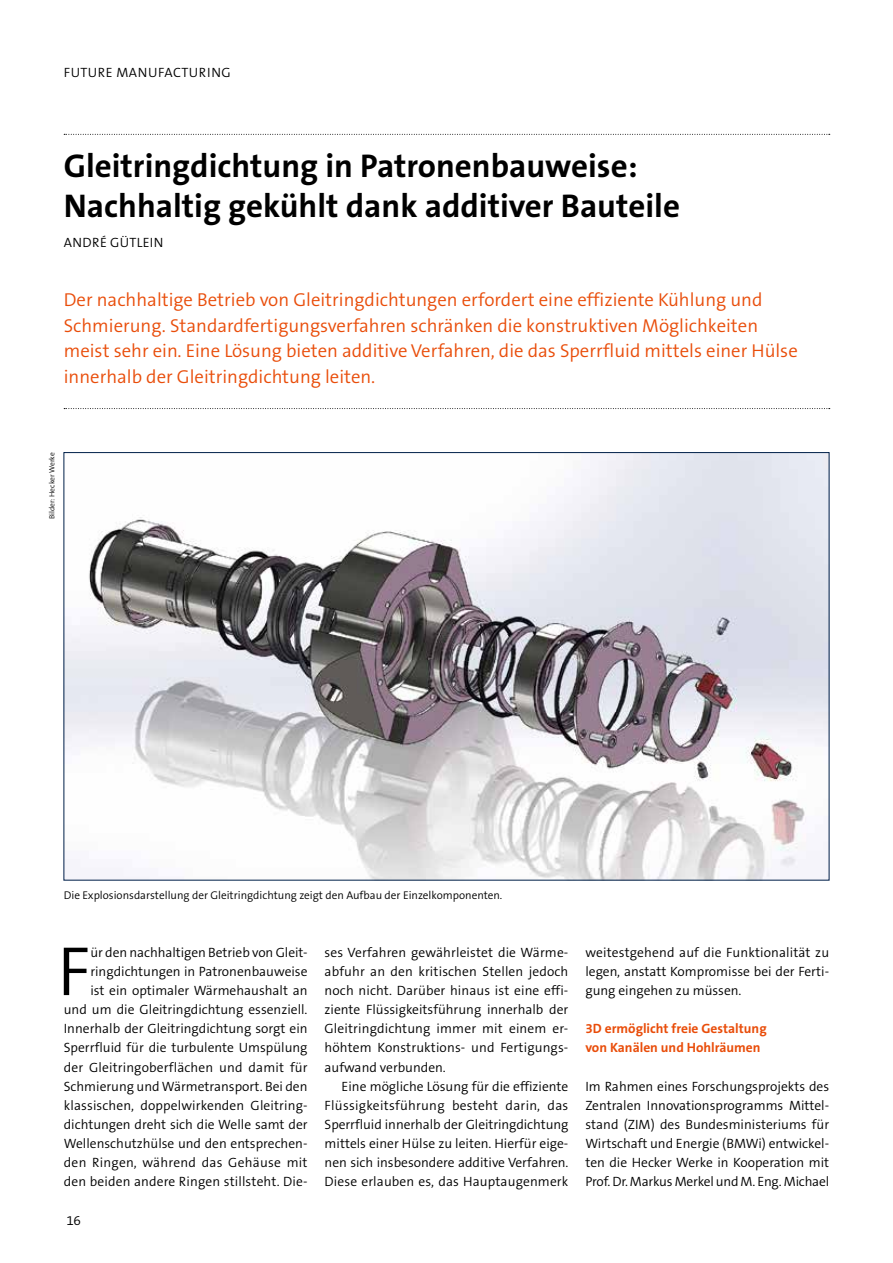
<style>
.page{position:relative;width:893px;height:1263px;background:#fff}
.page>*{position:absolute;margin:0;border:0;box-sizing:border-box;transform-origin:0 0}
.t1{font:300 70.2px "The Sans B Plus W4";color:#000}
.t2{font:700 33px/39.6px "The Sans B Plus W7";color:#000}
.t3{font:300 18.75px/25.5px "The Sans B Plus W4";color:#e94d0a}
.t4{font:300 13.5px/19.2px "The Sans B Plus W4";color:#000;text-align:justify}
.t5{font:700 13.5px/19.2px "The Sans B Plus W7";color:#e94d0a}
.t6{font:300 13.5px "The Sans B Plus W4";letter-spacing:.04em;color:#000}
.t7{font:300 13.5px "The Sans B Plus W4";letter-spacing:.025em;color:#000}
.t8{font:300 11.25px "The Sans B Plus W4";color:#000}
.t9{font:300 7.5px "The Sans B Plus W4";color:#000}
</style>
<div class="page">
<svg style="left:64px;top:134px;width:766px;height:1px"></svg>
<svg style="left:64px;top:408px;width:766px;height:1px"></svg>
<img style="left:66px;top:454px;width:761px;height:424px">
<p class="t6" style="left:64px;top:63px;width:168px">FUTURE MANUFACTURING</p>
<h2 class="t2" style="left:64px;top:146px;width:618px">Gleitringdichtung in Patronenbauweise:<br>Nachhaltig gekühlt dank additiver Bauteile</h2>
<p class="t7" style="left:64px;top:234px;width:101px">ANDRÉ GÜTLEIN</p>
<p class="t3" style="left:64px;top:287px;width:735px">Der nachhaltige Betrieb von Gleitringdichtungen erfordert eine effiziente Kühlung und Schmierung. Standardfertigungsverfahren schränken die konstruktiven Möglichkeiten meist sehr ein. Eine Lösung bieten additive Verfahren, die das Sperrfluid mittels einer Hülse innerhalb der Gleitringdichtung leiten.</p>
<p class="t9" style="left:47px;top:519px;width:68px;rotate:-90deg">Bilder: Hecker Werke</p>
<p class="t8" style="left:64px;top:888px;width:440px">Die Explosionsdarstellung der Gleitringdichtung zeigt den Aufbau der Einzelkomponenten.</p>
<p class="t4" style="left:64px;top:943px;width:245px;text-align:right">ür den nachhaltigen Betrieb von Gleit&shy;ringdichtungen in Patronenbauweise<br>ist ein optimaler Wärmehaushalt an<br>und um die Gleitringdichtung essenziell.<br>Innerhalb der Gleitringdichtung sorgt ein Sperrfluid für die turbulente Umspülung der Gleitringoberflächen und damit für Schmierung und Wärmetransport. Bei den klassischen, doppelwirkenden Gleitring&shy;dichtungen dreht sich die Welle samt der Wellenschutzhülse und den entsprechen&shy;den Ringen, während das Gehäuse mit den beiden andere Ringen stillsteht. Die-</p>
<p class="t4" style="left:325px;top:943px;width:245px">ses Verfahren gewährleistet die Wärme&shy;abfuhr an den kritischen Stellen jedoch noch nicht. Darüber hinaus ist eine effi&shy;ziente Flüssigkeitsführung innerhalb der Gleitringdichtung immer mit einem er&shy;höhtem Konstruktions- und Fertigungs&shy;aufwand verbunden.</p>
<h1 class="t1" style="left:57px;top:926px;width:34px">F</h1>
<p class="t4" style="left:325px;top:1076px;width:245px;text-indent:17px">Eine mögliche Lösung für die effiziente Flüssigkeitsführung besteht darin, das Sperrfluid innerhalb der Gleitringdichtung mittels einer Hülse zu leiten. Hierfür eige&shy;nen sich insbesondere additive Verfahren.<br>Diese erlauben es, das Hauptaugenmerk</p>
<p class="t4" style="left:66px;top:1210px;width:16px">16</p>
<p class="t4" style="left:585px;top:943px;width:245px">weitestgehend auf die Funktionalität zu legen, anstatt Kompromisse bei der Ferti&shy;gung eingehen zu müssen.</p>
<p class="t5" style="left:585px;top:1019px;width:183px">3D ermöglicht freie Gestaltung von Kanälen und Hohlräumen</p>
<p class="t4" style="left:585px;top:1076px;width:245px">Im Rahmen eines Forschungsprojekts des Zentralen Innovationsprogramms Mittel&shy;stand (ZIM) des Bundesministeriums für Wirtschaft und Energie (BMWi) entwickel&shy;ten die Hecker Werke in Kooperation mit Prof. Dr. Markus Merkel und M. Eng. Michael</p>
</div>
